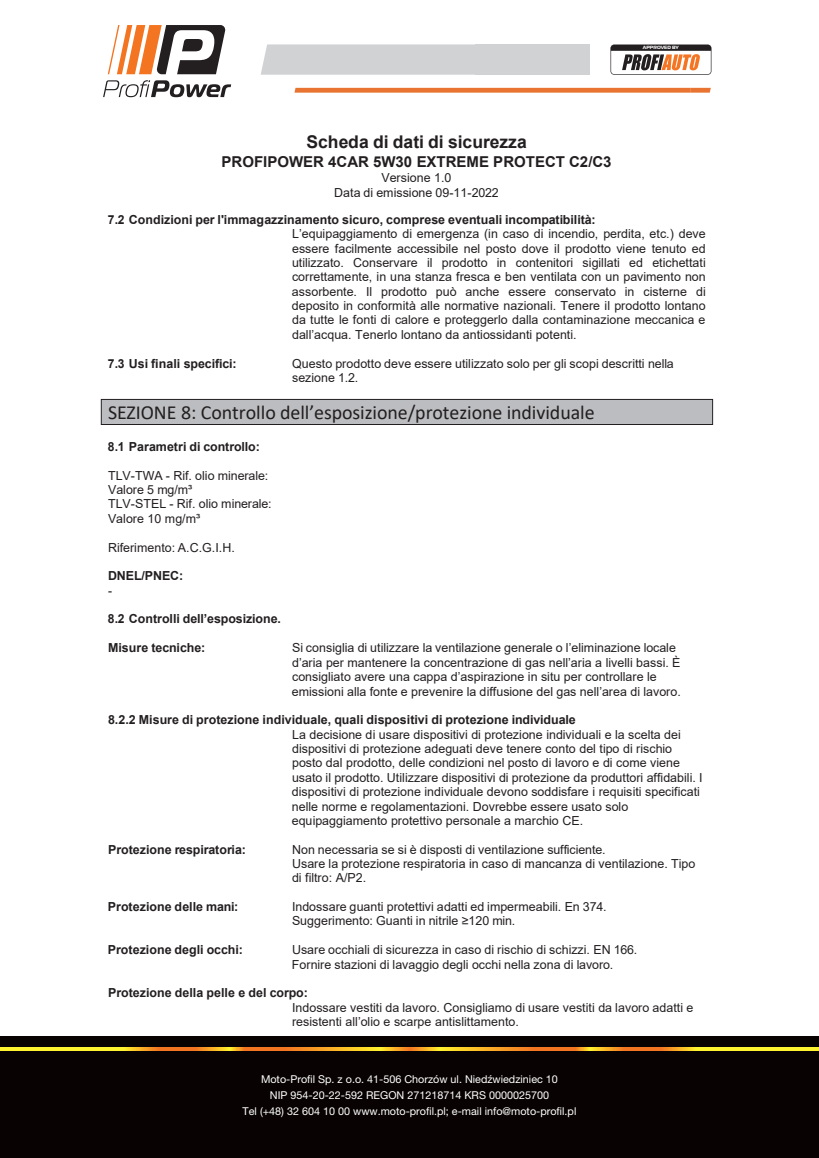
<style>
.page{position:relative;width:819px;height:1158px;background:#fff}
.page>*{position:absolute;margin:0;border:0;box-sizing:border-box;transform-origin:0 0}
.t1{font:20px "Calibri";letter-spacing:-.005em;color:#231f20}
.t2{font:700 17.5px "Arial";color:#231f20}
.t3{font:700 15px "Arial";color:#231f20}
.t4{font:12.5px/14.4px "Arial";color:#231f20}
.t5{font:700 12.5px "Arial";color:#231f20}
.t6{font:10.75px/16.2px "Helvetica Neue LT Pro";color:#fff;text-align:center}
.t7{font:700 4.62px "Magistral";color:#fff}
</style>
<div class="page">
<div style="left:101px;top:399px;width:612px;height:26px;background:#bcbdc0;border:1px solid #231f20"></div>
<div style="left:0;top:1036px;width:819px;height:122px;background:#080302"></div>
<svg style="left:0;top:1048px;width:819px;height:2px;background:#fab927"></svg>
<svg style="left:108px;top:25px;width:118px;height:49px"></svg>
<svg style="left:103px;top:80px;width:128px;height:17px"></svg>
<svg style="left:261px;top:44px;width:214px;height:31px;background:#d2d3d5"></svg>
<div style="left:475px;top:44px;width:114px;height:31px;background:#d1d2d4"></div>
<svg style="left:294px;top:88px;width:417px;height:5px;background:#ea7e40"></svg>
<svg style="left:610px;top:45px;width:101px;height:30px"></svg>
<p class="t7" style="left:643px;top:45px;width:37px">APPROVED BY</p>
<h2 class="t2" style="left:306px;top:130px;width:222px">Scheda di dati di sicurezza</h2>
<p class="t3" style="left:221px;top:151px;width:392px">PROFIPOWER 4CAR 5W30 EXTREME PROTECT C2/C3</p>
<p class="t4" style="left:334px;top:171px;width:166px;text-align:center">Versione 1.0<br>Data di emissione 09-11-2022</p>
<p class="t5" style="left:108px;top:210px;width:489px">7.2 Condizioni per l'immagazzinamento sicuro, comprese eventuali incompatibilità:</p>
<p class="t4" style="left:292px;top:226px;width:415px;text-align:justify">L’equipaggiamento di emergenza (in caso di incendio, perdita, etc.) deve essere facilmente accessibile nel posto dove il prodotto viene tenuto ed utilizzato. Conservare il prodotto in contenitori sigillati ed etichettati correttamente, in una stanza fresca e ben ventilata con un pavimento non assorbente. Il prodotto può anche essere conservato in cisterne di deposito in conformità alle normative nazionali. Tenere il prodotto lontano da tutte le fonti di calore e proteggerlo dalla contaminazione meccanica e dall’acqua. Tenerlo lontano da antiossidanti potenti.</p>
<p class="t5" style="left:108px;top:354px;width:130px">7.3 Usi finali specifici:</p>
<p class="t4" style="left:292px;top:356px;width:383px">Questo prodotto deve essere utilizzato solo per gli scopi descritti nella sezione 1.2.</p>
<h1 class="t1" style="left:108px;top:398px;width:488px">SEZIONE 8: Controllo dell’esposizione/protezione individuale</h1>
<p class="t5" style="left:108px;top:437px;width:153px">8.1 Parametri di controllo:</p>
<p class="t4" style="left:108px;top:468px;width:165px">TLV-TWA - Rif. olio minerale:<br>Valore 5 mg/m³<br>TLV-STEL - Rif. olio minerale:<br>Valore 10 mg/m³</p>
<p class="t4" style="left:108px;top:540px;width:128px">Riferimento: A.C.G.I.H.</p>
<p class="t5" style="left:108px;top:567px;width:77px">DNEL/PNEC:</p>
<p class="t4" style="left:108px;top:583px;width:6px">-</p>
<p class="t5" style="left:108px;top:610px;width:174px">8.2 Controlli dell’esposizione.</p>
<p class="t5" style="left:108px;top:639px;width:99px">Misure tecniche:</p>
<p class="t4" style="left:292px;top:641px;width:390px">Si consiglia di utilizzare la ventilazione generale o l’eliminazione locale d’aria per mantenere la concentrazione di gas nell’aria a livelli bassi. È consigliato avere una cappa d’aspirazione in situ per controllare le emissioni alla fonte e prevenire la diffusione del gas nell’area di lavoro.</p>
<p class="t5" style="left:108px;top:711px;width:469px">8.2.2 Misure di protezione individuale, quali dispositivi di protezione individuale</p>
<p class="t4" style="left:292px;top:727px;width:412px">La decisione di usare dispositivi di protezione individuali e la scelta dei dispositivi di protezione adeguati deve tenere conto del tipo di rischio posto dal prodotto, delle condizioni nel posto di lavoro e di come viene usato il prodotto. Utilizzare dispositivi di protezione da produttori affidabili. I dispositivi di protezione individuale devono soddisfare i requisiti specificati nelle norme e regolamentazioni. Dovrebbe essere usato solo equipaggiamento protettivo personale a marchio CE.</p>
<p class="t5" style="left:108px;top:840px;width:139px">Protezione respiratoria:</p>
<p class="t4" style="left:292px;top:842px;width:405px">Non necessaria se si è disposti di ventilazione sufficiente.<br>Usare la protezione respiratoria in caso di mancanza di ventilazione. Tipo di filtro: A/P2.</p>
<p class="t5" style="left:108px;top:898px;width:132px">Protezione delle mani:</p>
<p class="t4" style="left:292px;top:899px;width:316px">Indossare guanti protettivi adatti ed impermeabili. En 374.<br>Suggerimento: Guanti in nitrile ≥120 min.</p>
<p class="t5" style="left:108px;top:941px;width:136px">Protezione degli occhi:</p>
<p class="t4" style="left:292px;top:943px;width:347px">Usare occhiali di sicurezza in caso di rischio di schizzi. EN 166.<br>Fornire stazioni di lavaggio degli occhi nella zona di lavoro.</p>
<p class="t5" style="left:108px;top:984px;width:201px">Protezione della pelle e del corpo:</p>
<p class="t4" style="left:292px;top:1000px;width:403px">Indossare vestiti da lavoro. Consigliamo di usare vestiti da lavoro adatti e resistenti all’olio e scarpe antislittamento.</p>
<p class="t6" style="left:243px;top:1070px;width:335px">Moto-Profil Sp. z o.o. 41-506 Chorzów ul. Niedźwiedziniec 10<br>NIP 954-20-22-592 REGON 271218714 KRS 0000025700<br>Tel (+48) 32 604 10 00 www.moto-profil.pl; e-mail info@moto-profil.pl</p>
</div>
